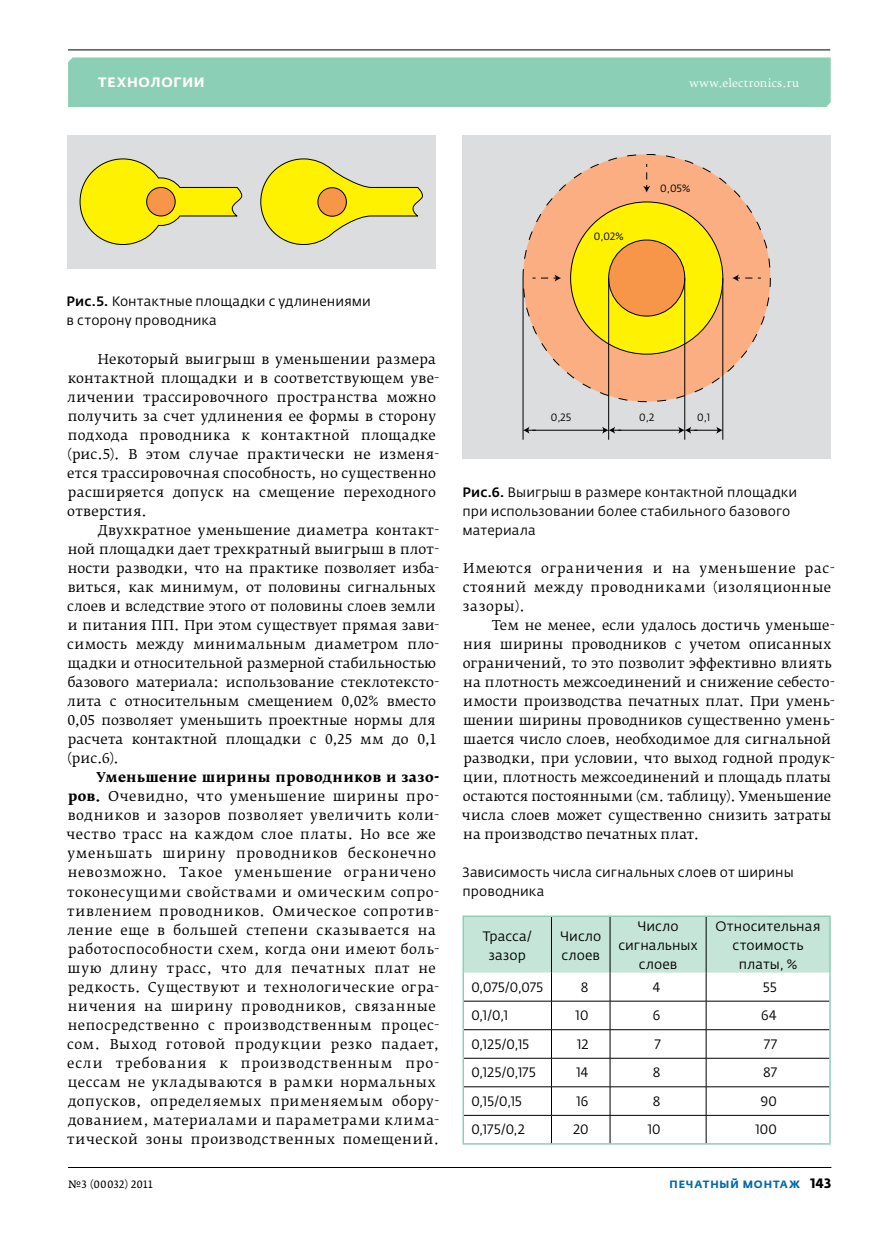
<style>
.page{position:relative;width:881px;height:1234px;background:#fff}
.page>*{position:absolute;margin:0;border:0;box-sizing:border-box;transform-origin:0 0}
.t1{font:13.5px/19px "Fedra Serif B Pro";letter-spacing:.02em;color:#000}
.t2{font:13.5px/19px "Fedra Serif B Pro";letter-spacing:.045em;color:#000}
.t3{font:13.5px/19px "Fedra Sans Pro";letter-spacing:.005em;color:#000}
.t4{font:700 13.5px "Fedra Sans Alt Pro";letter-spacing:.055em;color:#fff}
.t5{font:10.5px "Fedra Sans Pro";color:#000}
.t6{font:10.5px "Fedra Serif B Pro";letter-spacing:.03em;color:#fff}
.t7{font:700 10.5px "Fedra Sans Alt Pro";letter-spacing:.085em;color:#0068ac}
.t8{font:10.5px "Fedra Serif A Pro";letter-spacing:.02em;color:#000}
.s1{font-weight:500}
.s2{font-weight:700}
.s3{font-family:"Fedra Sans Pro";font-size:13.5px;color:#000}
</style>
<div class="page">
<div style="left:68px;top:57px;width:762px;height:50px;background:#8ccfb7"></div>
<hr style="left:68px;top:49px;width:761px;height:1px;background:#000">
<hr style="left:68px;top:1166px;width:763px;height:1px;background:#000">
<div style="left:67px;top:135px;width:368px;height:133px;background:#dcddde"></div>
<svg style="left:80px;top:158px;width:162px;height:87px"></svg>
<svg style="left:260px;top:158px;width:162px;height:87px"></svg>
<div style="left:147px;top:187px;width:28px;height:29px;background:#f79548;border-radius:50%"></div>
<div style="left:146px;top:187px;width:29px;height:29px;border:1px solid #000;border-radius:50%"></div>
<div style="left:318px;top:188px;width:28px;height:28px;background:#f79548;border-radius:50%"></div>
<div style="left:317px;top:187px;width:29px;height:29px;border:1px solid #000;border-radius:50%"></div>
<div style="left:462px;top:135px;width:368px;height:323px;background:#dcddde"></div>
<div style="left:523px;top:154px;width:247px;height:247px;background:#faae81;border-radius:50%"></div>
<div style="left:570px;top:202px;width:152px;height:152px;background:#fff200;border-radius:50%"></div>
<hr style="left:532px;top:430px;width:72px;height:1px;background:#000">
<svg style="left:532px;top:274px;width:29px;height:7px"></svg>
<svg style="left:732px;top:274px;width:28px;height:7px"></svg>
<svg style="left:643px;top:164px;width:7px;height:28px"></svg>
<svg style="left:523px;top:426px;width:12px;height:7px"></svg>
<hr style="left:618px;top:430px;width:62px;height:1px;background:#000">
<svg style="left:602px;top:426px;width:19px;height:7px"></svg>
<svg style="left:678px;top:426px;width:44px;height:7px"></svg>
<div style="left:608px;top:240px;width:76px;height:76px;background:#f79548;border-radius:50%"></div>
<div style="left:608px;top:239px;width:76px;height:77px;border:1px solid #000;border-radius:50%"></div>
<hr style="left:522px;top:278px;width:1px;height:161px;background:#000">
<hr style="left:608px;top:278px;width:1px;height:161px;background:#000">
<hr style="left:684px;top:278px;width:1px;height:161px;background:#000">
<hr style="left:722px;top:278px;width:1px;height:161px;background:#000">
<hr style="left:462px;top:915px;width:89px;height:1px;background:#8ccfb7">
<hr style="left:462px;top:916px;width:2px;height:56px;background:#8ccfb7">
<hr style="left:551px;top:915px;width:58px;height:1px;background:#8ccfb7">
<hr style="left:609px;top:915px;width:96px;height:1px;background:#8ccfb7">
<hr style="left:705px;top:915px;width:125px;height:1px;background:#8ccfb7">
<hr style="left:828px;top:916px;width:2px;height:56px;background:#8ccfb7">
<hr style="left:462px;top:972px;width:2px;height:28px;background:#8ccfb7">
<hr style="left:828px;top:972px;width:2px;height:28px;background:#8ccfb7">
<hr style="left:462px;top:1000px;width:2px;height:29px;background:#8ccfb7">
<hr style="left:828px;top:1000px;width:2px;height:29px;background:#8ccfb7">
<hr style="left:462px;top:1029px;width:2px;height:28px;background:#8ccfb7">
<hr style="left:828px;top:1029px;width:2px;height:28px;background:#8ccfb7">
<hr style="left:462px;top:1057px;width:2px;height:29px;background:#8ccfb7">
<hr style="left:828px;top:1057px;width:2px;height:29px;background:#8ccfb7">
<hr style="left:462px;top:1086px;width:2px;height:29px;background:#8ccfb7">
<hr style="left:828px;top:1086px;width:2px;height:29px;background:#8ccfb7">
<hr style="left:462px;top:1115px;width:2px;height:27px;background:#8ccfb7">
<hr style="left:828px;top:1115px;width:2px;height:27px;background:#8ccfb7">
<hr style="left:462px;top:1142px;width:89px;height:2px;background:#8ccfb7">
<hr style="left:551px;top:1142px;width:58px;height:2px;background:#8ccfb7">
<hr style="left:609px;top:1142px;width:96px;height:2px;background:#8ccfb7">
<hr style="left:705px;top:1142px;width:125px;height:2px;background:#8ccfb7">
<svg style="left:463px;top:916px;width:366px;height:226px"></svg>
<hr style="left:705px;top:1029px;width:123px;height:1px;background:#000">
<hr style="left:705px;top:1057px;width:123px;height:1px;background:#000">
<hr style="left:705px;top:1086px;width:123px;height:1px;background:#000">
<hr style="left:705px;top:1114px;width:123px;height:1px;background:#000">
<p class="t4" style="left:98px;top:74px;width:108px">ТЕХНОЛОГИИ</p>
<p class="t6" style="left:689px;top:77px;width:111px">www.electronics.ru</p>
<p class="t3" style="left:67px;top:292px;width:306px"><span class="s1">Рис.5.</span> Контактные площадки с удлинениями в сторону проводника</p>
<p class="t1" style="left:67px;top:349px;width:373px;text-indent:30px">Некоторый выигрыш в уменьшении размера контактной площадки и в соответствующем уве&shy;личении трассировочного пространства можно получить за счет удлинения ее формы в сторону подхода проводника к контактной площадке (рис.5). В этом случае практически не изменя&shy;ется трассировочная способность, но существенно расширяется допуск на смещение переходного отверстия.</p>
<p class="t1" style="left:67px;top:520px;width:373px;text-indent:30px">Двухкратное уменьшение диаметра контакт&shy;ной площадки дает трехкратный выигрыш в плот&shy;ности разводки, что на практике позволяет изба&shy;виться, как минимум, от половины сигнальных слоев и вследствие этого от половины слоев земли и питания ПП. При этом существует прямая зави&shy;симость между минимальным диаметром пло&shy;щадки и относительной размерной стабильностью базового материала: использование стеклотексто&shy;лита с относительным смещением 0,02% вместо 0,05 позволяет уменьшить проектные нормы для расчета контактной площадки с 0,25 мм до 0,1 (рис.6).</p>
<p class="t2" style="left:66px;top:767px;width:374px;text-indent:30px"><span class="s2">Уменьшение ширины проводников и зазо&shy;ров.</span> Очевидно, что уменьшение ширины про&shy;водников и зазоров позволяет увеличить коли&shy;чество трасс на каждом слое платы. Но все же уменьшать ширину проводников бесконечно невозможно. Такое уменьшение ограничено токонесущими свойствами и омическим сопро&shy;тивлением проводников. Омическое сопротив&shy;ление еще в большей степени сказывается на работоспособности схем, когда они имеют боль&shy;шую длину трасс, что для печатных плат не редкость. Существуют и технологические огра&shy;ничения на ширину проводников, связанные непосредственно с производственным процес&shy;сом. Выход готовой продукции резко падает, если требования к производственным про&shy;цессам не укладываются в рамки нормальных допусков, определяемых применяемым обору&shy;дованием, материалами и параметрами клима&shy;тической зоны производственных помещений.</p>
<p class="t5" style="left:593px;top:230px;width:31px">0,02%</p>
<p class="t5" style="left:660px;top:182px;width:32px">0,05%</p>
<p class="t5" style="left:550px;top:410px;width:22px">0,25</p>
<p class="t5" style="left:639px;top:410px;width:16px">0,2</p>
<p class="t5" style="left:696px;top:410px;width:15px">0,1</p>
<p class="t3" style="left:462px;top:482px;width:336px"><span class="s1">Рис.6.</span> Выигрыш в размере контактной площадки при использовании более стабильного базового материала</p>
<p class="t2" style="left:462px;top:558px;width:373px">Имеются ограничения и на уменьшение рас&shy;стояний между проводниками (изоляционные зазоры).</p>
<p class="t1" style="left:461px;top:615px;width:374px;text-indent:30px">Тем не менее, если удалось достичь уменьше&shy;ния ширины проводников с учетом описанных ограничений, то это позволит эффективно влиять на плотность межсоединений и снижение себесто&shy;имости производства печатных плат. При умень&shy;шении ширины проводников существенно умень&shy;шается число слоев, необходимое для сигнальной разводки, при условии, что выход годной продук&shy;ции, плотность межсоединений и площадь платы остаются постоянными (см. таблицу). Уменьшение числа слоев может существенно снизить затраты на производство печатных плат.</p>
<p class="t3" style="left:462px;top:863px;width:333px">Зависимость числа сигнальных слоев от ширины проводника</p>
<p class="t3" style="left:482px;top:926px;width:51px;text-align:center">Трасса/ зазор</p>
<p class="t3" style="left:560px;top:926px;width:43px">Число слоев</p>
<p class="t3" style="left:618px;top:916px;width:81px;text-align:center">Число сигнальных слоев</p>
<p class="t3" style="left:715px;top:916px;width:106px;text-align:center">Относительная стоимость платы, %</p>
<p class="t3" style="left:471px;top:977px;width:73px">0,075/0,075</p>
<p class="t3" style="left:580px;top:977px;width:9px">8</p>
<p class="t3" style="left:652px;top:977px;width:9px">4</p>
<p class="t3" style="left:762px;top:977px;width:16px">55</p>
<p class="t3" style="left:471px;top:1005px;width:38px">0,1/0,1</p>
<p class="t3" style="left:575px;top:1005px;width:14px">10</p>
<p class="t3" style="left:652px;top:1005px;width:9px">6</p>
<p class="t3" style="left:761px;top:1005px;width:17px">64</p>
<p class="t3" style="left:471px;top:1034px;width:59px">0,125/0,15</p>
<p class="t3" style="left:577px;top:1034px;width:13px">12</p>
<p class="t3" style="left:654px;top:1034px;width:7px">7</p>
<p class="t3" style="left:764px;top:1034px;width:14px">77</p>
<p class="t3" style="left:471px;top:1062px;width:66px">0,125/0,175</p>
<p class="t3" style="left:576px;top:1062px;width:14px">14</p>
<p class="t3" style="left:652px;top:1062px;width:9px">8</p>
<p class="t3" style="left:762px;top:1062px;width:15px">87</p>
<p class="t3" style="left:471px;top:1091px;width:52px">0,15/0,15</p>
<p class="t3" style="left:576px;top:1091px;width:14px">16</p>
<p class="t3" style="left:652px;top:1091px;width:9px">8</p>
<p class="t3" style="left:760px;top:1091px;width:18px">90</p>
<p class="t3" style="left:471px;top:1119px;width:55px">0,175/0,2</p>
<p class="t3" style="left:573px;top:1119px;width:17px">20</p>
<p class="t3" style="left:647px;top:1119px;width:14px">10</p>
<p class="t3" style="left:755px;top:1119px;width:23px">100</p>
<p class="t8" style="left:68px;top:1177px;width:86px">№3 (00032) 2011</p>
<p class="t7" style="left:669px;top:1177px;width:163px">печатный монтаж <span class="s3">143</span></p>
</div>
